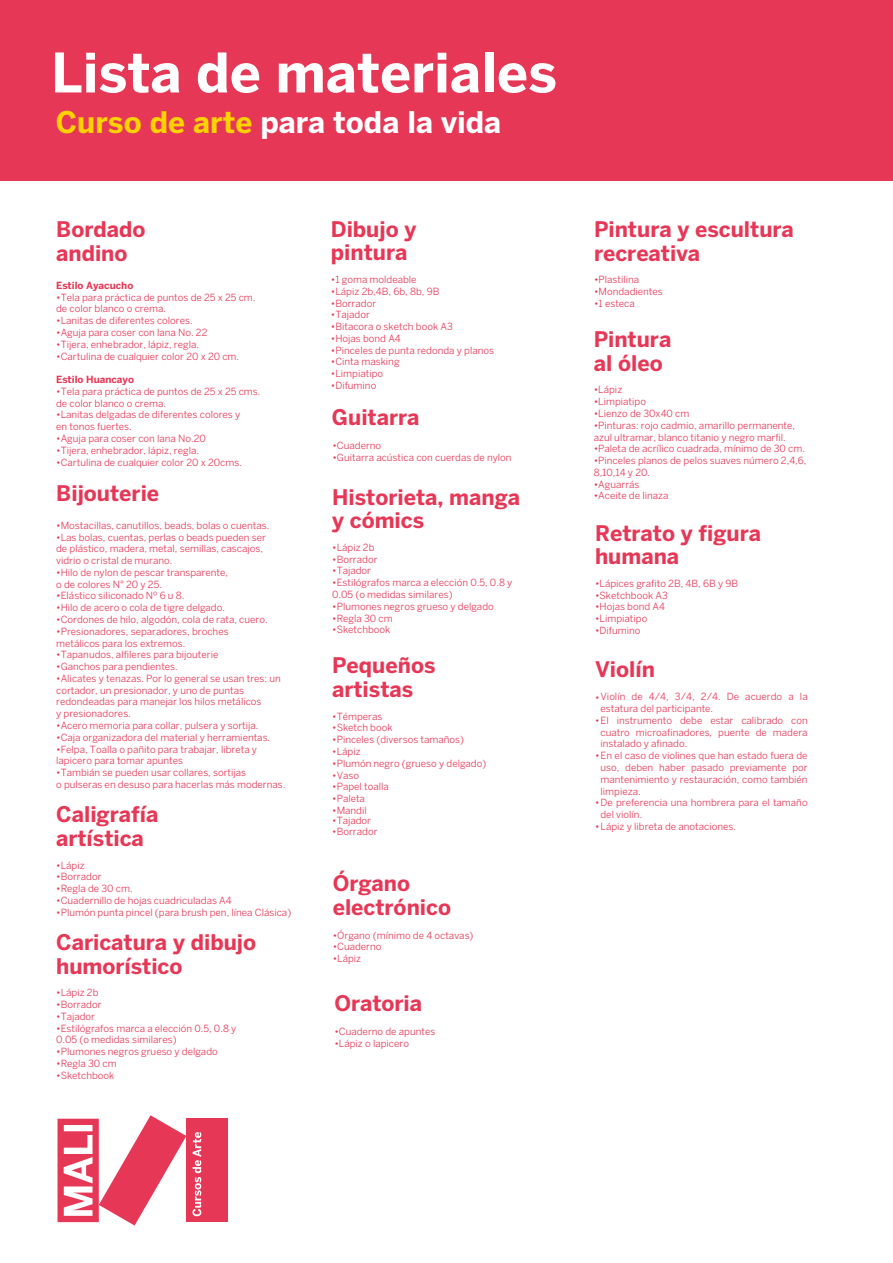
<style>
.page{position:relative;width:893px;height:1263px;background:#fff}
.page>*{position:absolute;margin:0;border:0;box-sizing:border-box;transform-origin:0 0}
.t1{font:700 54px "Benton Sans FB";color:#fff}
.t2{font:700 29.55px "Benton Sans FB";color:#fff}
.t3{font:700 21.3px/23.7px "Benton Sans FB";color:#e73756}
.t4{font:9.75px/11.7px "Benton Sans FB";color:#e73756}
.t5{font:700 9.75px "Benton Sans FB";color:#e73756}
.s1{color:#ffd201}
.s2{font-size:10.35px}
.s3{font-size:9px}
</style>
<div class="page">
<div style="left:0;top:1px;width:893px;height:180px;background:#e73756"></div>
<div style="left:186px;top:1119px;width:42px;height:103px;background:#e73756"></div>
<svg style="left:192px;top:1132px;width:9px;height:84px"></svg>
<svg style="left:58px;top:1115px;width:128px;height:110px"></svg>
<h1 class="t1" style="left:51px;top:41px;width:507px">Lista de materiales</h1>
<h2 class="t2" style="left:56px;top:104px;width:447px"><span class="s1">Curso de arte</span> para toda la vida</h2>
<h3 class="t3" style="left:56px;top:217px;width:91px">Bordado andino</h3>
<p class="t5" style="left:56px;top:279px;width:79px">Estilo Ayacucho</p>
<p class="t4" style="left:56px;top:291px;width:201px">•Tela para práctica de puntos de 25 x 25 cm. de color blanco o crema.</p>
<p class="t4" style="left:56px;top:315px;width:138px">•Lanitas de diferentes colores.</p>
<p class="t4" style="left:56px;top:326px;width:153px">•Aguja para coser con lana No. 22</p>
<p class="t4" style="left:56px;top:338px;width:144px">•Tijera, enhebrador, lápiz, regla.</p>
<p class="t4" style="left:56px;top:350px;width:185px">•Cartulina de cualquier color 20 x 20 cm.</p>
<p class="t5" style="left:56px;top:374px;width:79px">Estilo Huancayo</p>
<p class="t4" style="left:56px;top:385px;width:206px">•Tela para práctica de puntos de 25 x 25 cms. de color blanco o crema.</p>
<p class="t4" style="left:56px;top:409px;width:186px">•Lanitas delgadas de diferentes colores y en tonos fuertes.</p>
<p class="t4" style="left:56px;top:432px;width:151px">•Aguja para coser con lana No.20</p>
<p class="t4" style="left:56px;top:444px;width:144px">•Tijera, enhebrador, lápiz, regla.</p>
<p class="t4" style="left:56px;top:457px;width:187px">•Cartulina de cualquier color 20 x 20cms<span class="s2">.</span></p>
<h3 class="t3" style="left:56px;top:481px;width:105px">Bijouterie</h3>
<p class="t4" style="left:56px;top:519px;width:215px">•Mostacillas, canutillos, beads, bolas o cuentas.</p>
<p class="t4" style="left:56px;top:531px;width:211px">•Las bolas, cuentas, perlas o beads pueden ser de plástico, madera, metal, semillas, cascajos, vidrio o cristal de murano.</p>
<p class="t4" style="left:56px;top:566px;width:173px">•Hilo de nylon de pescar transparente, o de colores N° 20 y 25.</p>
<p class="t4" style="left:56px;top:590px;width:130px">•Elástico siliconado Nº 6 u 8.</p>
<p class="t4" style="left:56px;top:602px;width:170px">•Hilo de acero o cola de tigre delgado.</p>
<p class="t4" style="left:56px;top:613px;width:213px">•Cordones de hilo, algodón, cola de rata, cuero.</p>
<p class="t4" style="left:56px;top:625px;width:174px">•Presionadores, separadores, broches metálicos para los extremos.</p>
<p class="t4" style="left:56px;top:649px;width:164px">•Tapanudos, alfileres para bijouterie</p>
<p class="t4" style="left:56px;top:661px;width:123px">•Ganchos para pendientes.</p>
<p class="t4" style="left:56px;top:672px;width:226px">•Alicates y tenazas. Por lo general se usan tres: un cortador, un presionador, y uno de puntas redondeadas para manejar los hilos metálicos<br>y presionadores.</p>
<p class="t4" style="left:56px;top:719px;width:204px">•Acero memoria para collar, pulsera y sortija.</p>
<p class="t4" style="left:56px;top:731px;width:216px">•Caja organizadora del material y herramientas.</p>
<p class="t4" style="left:56px;top:743px;width:202px">•Felpa, Toalla o pañito para trabajar, libreta y lapicero para tomar apuntes</p>
<p class="t4" style="left:56px;top:766px;width:231px">•Tambián se pueden usar collares, sortijas<br>o pulseras en desuso para hacerlas más modernas<span class="s3">.</span></p>
<h3 class="t3" style="left:56px;top:802px;width:104px">Caligrafía artística</h3>
<p class="t4" style="left:56px;top:859px;width:30px">•Lápiz</p>
<p class="t4" style="left:56px;top:871px;width:47px">•Borrador</p>
<p class="t4" style="left:56px;top:883px;width:78px">•Regla de 30 cm.</p>
<p class="t4" style="left:56px;top:894px;width:177px">•Cuadernillo de hojas cuadriculadas A4</p>
<p class="t4" style="left:56px;top:906px;width:237px">•Plumón punta pincel (para brush pen, línea Clásica)</p>
<h3 class="t3" style="left:56px;top:930px;width:202px">Caricatura y dibujo humorístico</h3>
<p class="t4" style="left:56px;top:987px;width:44px">•Lápiz 2b</p>
<p class="t4" style="left:56px;top:998px;width:47px">•Borrador</p>
<p class="t4" style="left:56px;top:1010px;width:41px">•Tajador</p>
<p class="t4" style="left:56px;top:1022px;width:182px">•Estilógrafos marca a elección 0.5, 0.8 y<br>0.05 (o medidas similares)</p>
<p class="t4" style="left:56px;top:1046px;width:163px">•Plumones negros grueso y delgado</p>
<p class="t4" style="left:56px;top:1057px;width:62px">•Regla 30 cm</p>
<p class="t4" style="left:56px;top:1069px;width:60px">•Sketchbook</p>
<h3 class="t3" style="left:331px;top:217px;width:87px">Dibujo y pintura</h3>
<p class="t4" style="left:331px;top:273px;width:87px">•1 goma moldeable</p>
<p class="t4" style="left:331px;top:285px;width:110px">•Lápiz 2b,4B, 6b, 8b, 9B</p>
<p class="t4" style="left:331px;top:297px;width:47px">•Borrador</p>
<p class="t4" style="left:331px;top:309px;width:41px">•Tajador</p>
<p class="t4" style="left:331px;top:321px;width:123px">•Bitacora o sketch book A3</p>
<p class="t4" style="left:331px;top:332px;width:72px">•Hojas bond A4</p>
<p class="t4" style="left:331px;top:344px;width:165px">•Pinceles de punta redonda y planos</p>
<p class="t4" style="left:331px;top:356px;width:70px">•Cinta masking</p>
<p class="t4" style="left:331px;top:368px;width:54px">•Limpiatipo</p>
<p class="t4" style="left:331px;top:379px;width:47px">•Difumino</p>
<h3 class="t3" style="left:332px;top:405px;width:89px">Guitarra</h3>
<p class="t4" style="left:332px;top:440px;width:50px">•Cuaderno</p>
<p class="t4" style="left:332px;top:452px;width:181px">•Guitarra acústica con cuerdas de nylon</p>
<h3 class="t3" style="left:332px;top:485px;width:190px">Historieta, manga y cómics</h3>
<p class="t4" style="left:332px;top:541px;width:44px">•Lápiz 2b</p>
<p class="t4" style="left:332px;top:553px;width:47px">•Borrador</p>
<p class="t4" style="left:332px;top:565px;width:41px">•Tajador</p>
<p class="t4" style="left:332px;top:577px;width:182px">•Estilógrafos marca a elección 0.5, 0.8 y<br>0.05 (o medidas similares)</p>
<p class="t4" style="left:332px;top:600px;width:163px">•Plumones negros grueso y delgado</p>
<p class="t4" style="left:332px;top:612px;width:62px">•Regla 30 cm</p>
<p class="t4" style="left:332px;top:624px;width:60px">•Sketchbook</p>
<h3 class="t3" style="left:332px;top:653px;width:105px">Pequeños artistas</h3>
<p class="t4" style="left:332px;top:710px;width:52px">•Témperas</p>
<p class="t4" style="left:332px;top:722px;width:62px">•Sketch book</p>
<p class="t4" style="left:332px;top:734px;width:133px">•Pinceles (diversos tamaños)</p>
<p class="t4" style="left:332px;top:745px;width:30px">•Lápiz</p>
<p class="t4" style="left:332px;top:757px;width:156px">•Plumón negro (grueso y delgado)</p>
<p class="t4" style="left:332px;top:769px;width:28px">•Vaso</p>
<p class="t4" style="left:332px;top:781px;width:58px">•Papel toalla</p>
<p class="t4" style="left:332px;top:792px;width:34px">•Paleta</p>
<p class="t4" style="left:332px;top:804px;width:36px">•Mandil</p>
<p class="t4" style="left:332px;top:815px;width:41px">•Tajador</p>
<p class="t4" style="left:332px;top:825px;width:47px">•Borrador</p>
<h3 class="t3" style="left:333px;top:871px;width:120px">Órgano electrónico</h3>
<p class="t4" style="left:333px;top:929px;width:142px">•Órgano (mínimo de 4 octavas)</p>
<p class="t4" style="left:333px;top:941px;width:50px">•Cuaderno</p>
<p class="t4" style="left:333px;top:953px;width:30px">•Lápiz</p>
<h3 class="t3" style="left:334px;top:991px;width:89px">Oratoria</h3>
<p class="t4" style="left:334px;top:1025px;width:102px">•Cuaderno de apuntes</p>
<p class="t4" style="left:334px;top:1037px;width:76px">•Lápiz o lapicero</p>
<h3 class="t3" style="left:594px;top:217px;width:201px">Pintura y escultura recreativa</h3>
<p class="t4" style="left:594px;top:274px;width:47px">•Plastilina</p>
<p class="t4" style="left:594px;top:285px;width:70px">•Mondadientes</p>
<p class="t4" style="left:594px;top:297px;width:42px">•1 esteca</p>
<h3 class="t3" style="left:594px;top:327px;width:79px">Pintura al óleo</h3>
<p class="t4" style="left:594px;top:384px;width:30px">•Lápiz</p>
<p class="t4" style="left:594px;top:396px;width:54px">•Limpiatipo</p>
<p class="t4" style="left:594px;top:407px;width:97px">•Lienzo de 30x40 cm</p>
<p class="t4" style="left:594px;top:419px;width:203px">•Pinturas: rojo cadmio, amarillo permanente, azul ultramar, blanco titanio y negro marfil.</p>
<p class="t4" style="left:594px;top:443px;width:213px">•Paleta de acrílico cuadrada, mínimo de 30 cm.</p>
<p class="t4" style="left:594px;top:454px;width:214px">•Pinceles planos de pelos suaves número 2,4,6,<br>8,10,14 y 20.</p>
<p class="t4" style="left:594px;top:478px;width:47px">•Aguarrás</p>
<p class="t4" style="left:594px;top:490px;width:76px">•Aceite de linaza</p>
<h3 class="t3" style="left:595px;top:521px;width:168px">Retrato y figura humana</h3>
<p class="t4" style="left:595px;top:577px;width:145px">•Lápices grafito 2B, 4B, 6B y 9B</p>
<p class="t4" style="left:595px;top:589px;width:74px">•Sketchbook A3</p>
<p class="t4" style="left:595px;top:601px;width:72px">•Hojas bond A4</p>
<p class="t4" style="left:595px;top:613px;width:54px">•Limpiatipo</p>
<p class="t4" style="left:595px;top:624px;width:47px">•Difumino</p>
<h3 class="t3" style="left:595px;top:657px;width:61px">Violín</h3>
<p class="t4" style="left:595px;top:691px;width:214px">•Violín de 4/4, 3/4, 2/4. De acuerdo a la</p>
<p class="t4" style="left:600px;top:703px;width:114px">estatura del participante.</p>
<p class="t4" style="left:600px;top:714px;width:209px;text-align:justify;text-indent:-5px">•El instrumento debe estar calibrado con cuatro microafinadores, puente de madera instalado y afinado.</p>
<p class="t4" style="left:600px;top:750px;width:209px;text-align:justify;text-indent:-5px">•En el caso de violines que han estado fuera de uso, deben haber pasado previamente por mantenimiento y restauración, como también limpieza.</p>
<p class="t4" style="left:600px;top:797px;width:209px;text-indent:-5px">•De preferencia una hombrera para el tamaño del violín.</p>
<p class="t4" style="left:595px;top:820px;width:142px">•Lápiz y libreta de anotaciones.</p>
</div>
